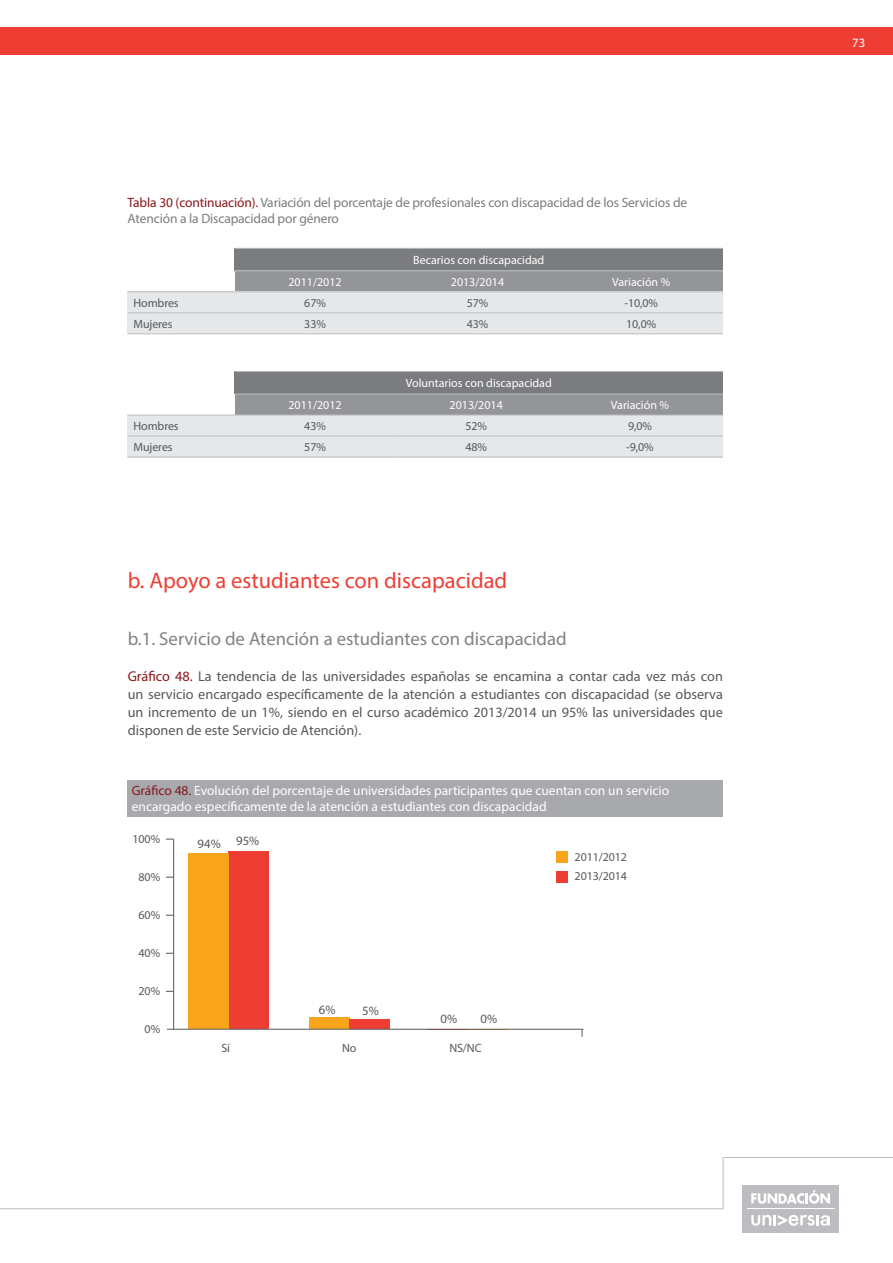
<style>
.page{position:relative;width:893px;height:1263px;background:#fff}
.page>*{position:absolute;margin:0;border:0;box-sizing:border-box;transform-origin:0 0}
.t1{font:22.5px "Myriad Pro";color:#ee3e34}
.t2{font:18.75px "Myriad Pro";color:#808285}
.t3{font:14.25px/18px "Myriad Pro";color:#57585a;text-align:justify}
.t4{font:13.5px/15.8px "Myriad Pro";color:#fff}
.t5{font:13.5px/15.8px "Myriad Pro";letter-spacing:-.01em;color:#7a7c7f}
.t6{font:12.75px "Myriad Pro";color:#57585a}
.t7{font:12.75px "Myriad Pro";color:#fff}
.t8{font:12px "Myriad Pro";letter-spacing:-.01em;color:#57585a}
.t9{font:12px "Myriad Pro";color:#fff}
.s1{color:#8a171a}
</style>
<div class="page">
<hr style="left:723px;top:1157px;width:170px;height:1px;background:#bcbdc0">
<hr style="left:723px;top:1157px;width:1px;height:52px;background:#bcbdc0">
<div style="left:743px;top:1185px;width:96px;height:47px;background:#bcbdc0"></div>
<svg style="left:751px;top:1215px;width:79px;height:11px"></svg>
<svg style="left:751px;top:1190px;width:79px;height:14px"></svg>
<hr style="left:747px;top:1209px;width:87px;height:1px;background:#fff">
<hr style="left:0;top:1208px;width:723px;height:1px;background:#bcbdc0">
<div style="left:235px;top:248px;width:488px;height:23px;background:#7a7c7f"></div>
<div style="left:235px;top:271px;width:160px;height:21px;background:#939598"></div>
<div style="left:395px;top:271px;width:165px;height:21px;background:#939598"></div>
<div style="left:560px;top:271px;width:163px;height:21px;background:#939598"></div>
<div style="left:128px;top:292px;width:107px;height:21px;background:#e6e7e9"></div>
<div style="left:235px;top:292px;width:160px;height:21px;background:#e6e7e9"></div>
<div style="left:395px;top:292px;width:165px;height:21px;background:#e6e7e9"></div>
<div style="left:560px;top:292px;width:163px;height:21px;background:#e6e7e9"></div>
<div style="left:128px;top:313px;width:107px;height:21px;background:#e6e7e9"></div>
<div style="left:235px;top:313px;width:160px;height:21px;background:#e6e7e9"></div>
<div style="left:395px;top:313px;width:165px;height:21px;background:#e6e7e9"></div>
<div style="left:560px;top:313px;width:163px;height:21px;background:#e6e7e9"></div>
<hr style="left:235px;top:248px;width:160px;height:1px;background:#bcbdc0">
<hr style="left:395px;top:248px;width:165px;height:1px;background:#bcbdc0">
<hr style="left:560px;top:248px;width:163px;height:1px;background:#bcbdc0">
<hr style="left:235px;top:271px;width:160px;height:1px;background:#bcbdc0">
<hr style="left:395px;top:271px;width:165px;height:1px;background:#bcbdc0">
<hr style="left:560px;top:271px;width:163px;height:1px;background:#bcbdc0">
<hr style="left:128px;top:292px;width:107px;height:1px;background:#bcbdc0">
<hr style="left:235px;top:292px;width:160px;height:1px;background:#bcbdc0">
<hr style="left:395px;top:292px;width:165px;height:1px;background:#bcbdc0">
<hr style="left:560px;top:292px;width:163px;height:1px;background:#bcbdc0">
<hr style="left:128px;top:313px;width:107px;height:1px;background:#bcbdc0">
<hr style="left:235px;top:313px;width:160px;height:1px;background:#bcbdc0">
<hr style="left:395px;top:313px;width:165px;height:1px;background:#bcbdc0">
<hr style="left:560px;top:313px;width:163px;height:1px;background:#bcbdc0">
<hr style="left:128px;top:334px;width:107px;height:1px;background:#bcbdc0">
<hr style="left:235px;top:334px;width:160px;height:1px;background:#bcbdc0">
<hr style="left:395px;top:334px;width:165px;height:1px;background:#bcbdc0">
<hr style="left:560px;top:334px;width:163px;height:1px;background:#bcbdc0">
<div style="left:235px;top:372px;width:488px;height:22px;background:#7a7c7f"></div>
<div style="left:235px;top:394px;width:160px;height:21px;background:#939598"></div>
<div style="left:395px;top:394px;width:162px;height:21px;background:#939598"></div>
<div style="left:557px;top:394px;width:166px;height:21px;background:#939598"></div>
<div style="left:128px;top:415px;width:107px;height:21px;background:#e6e7e9"></div>
<div style="left:235px;top:415px;width:160px;height:21px;background:#e6e7e9"></div>
<div style="left:395px;top:415px;width:162px;height:21px;background:#e6e7e9"></div>
<div style="left:557px;top:415px;width:166px;height:21px;background:#e6e7e9"></div>
<div style="left:128px;top:436px;width:107px;height:21px;background:#e6e7e9"></div>
<div style="left:235px;top:436px;width:160px;height:21px;background:#e6e7e9"></div>
<div style="left:395px;top:436px;width:162px;height:21px;background:#e6e7e9"></div>
<div style="left:557px;top:436px;width:166px;height:21px;background:#e6e7e9"></div>
<hr style="left:235px;top:371px;width:160px;height:1px;background:#bcbdc0">
<hr style="left:395px;top:371px;width:162px;height:1px;background:#bcbdc0">
<hr style="left:557px;top:371px;width:166px;height:1px;background:#bcbdc0">
<hr style="left:235px;top:394px;width:160px;height:1px;background:#bcbdc0">
<hr style="left:395px;top:394px;width:162px;height:1px;background:#bcbdc0">
<hr style="left:557px;top:394px;width:166px;height:1px;background:#bcbdc0">
<hr style="left:128px;top:415px;width:107px;height:1px;background:#bcbdc0">
<hr style="left:235px;top:415px;width:160px;height:1px;background:#bcbdc0">
<hr style="left:395px;top:415px;width:162px;height:1px;background:#bcbdc0">
<hr style="left:557px;top:415px;width:166px;height:1px;background:#bcbdc0">
<hr style="left:128px;top:436px;width:107px;height:1px;background:#bcbdc0">
<hr style="left:235px;top:436px;width:160px;height:1px;background:#bcbdc0">
<hr style="left:395px;top:436px;width:162px;height:1px;background:#bcbdc0">
<hr style="left:557px;top:436px;width:166px;height:1px;background:#bcbdc0">
<hr style="left:128px;top:457px;width:107px;height:1px;background:#bcbdc0">
<hr style="left:235px;top:457px;width:160px;height:1px;background:#bcbdc0">
<hr style="left:395px;top:457px;width:162px;height:1px;background:#bcbdc0">
<hr style="left:557px;top:457px;width:166px;height:1px;background:#bcbdc0">
<div style="left:229px;top:851px;width:40px;height:178px;background:#ee3e34"></div>
<div style="left:309px;top:1017px;width:41px;height:12px;background:#f9a51b"></div>
<div style="left:188px;top:853px;width:41px;height:176px;background:#f9a51b"></div>
<div style="left:349px;top:1019px;width:41px;height:10px;background:#ee3e34"></div>
<hr style="left:167px;top:1029px;width:416px;height:1px;background:#57585a">
<hr style="left:173px;top:839px;width:1px;height:191px;background:#57585a">
<div style="left:556px;top:871px;width:12px;height:12px;background:#ee3e34"></div>
<div style="left:556px;top:851px;width:12px;height:12px;background:#f9a51b"></div>
<div style="left:128px;top:779px;width:595px;height:37px;background:#a8a9ad"></div>
<div style="left:0;top:27px;width:893px;height:27px;background:#ee3e34"></div>
<p class="t5" style="left:128px;top:195px;width:561px"><span class="s1">Tabla 30 (continuación).</span> Variación del porcentaje de profesionales con discapacidad de los Servicios de<br>Atención a la Discapacidad por género</p>
<p class="t9" style="left:413px;top:253px;width:133px">Becarios con discapacidad</p>
<p class="t9" style="left:288px;top:274px;width:55px">2011/2012</p>
<p class="t9" style="left:451px;top:274px;width:55px">2013/2014</p>
<p class="t9" style="left:612px;top:274px;width:60px">Variación %</p>
<p class="t8" style="left:134px;top:295px;width:47px">Hombres</p>
<p class="t8" style="left:304px;top:295px;width:23px">67%</p>
<p class="t8" style="left:467px;top:295px;width:23px">57%</p>
<p class="t8" style="left:624px;top:295px;width:35px">-10,0%</p>
<p class="t8" style="left:134px;top:316px;width:41px">Mujeres</p>
<p class="t8" style="left:304px;top:316px;width:23px">33%</p>
<p class="t8" style="left:467px;top:316px;width:23px">43%</p>
<p class="t8" style="left:626px;top:316px;width:31px">10,0%</p>
<p class="t9" style="left:406px;top:376px;width:148px">Voluntarios con discapacidad</p>
<p class="t9" style="left:288px;top:398px;width:55px">2011/2012</p>
<p class="t9" style="left:450px;top:398px;width:55px">2013/2014</p>
<p class="t9" style="left:611px;top:398px;width:60px">Variación %</p>
<p class="t8" style="left:134px;top:419px;width:47px">Hombres</p>
<p class="t8" style="left:304px;top:419px;width:23px">43%</p>
<p class="t8" style="left:465px;top:419px;width:23px">52%</p>
<p class="t8" style="left:628px;top:419px;width:25px">9,0%</p>
<p class="t8" style="left:134px;top:440px;width:41px">Mujeres</p>
<p class="t8" style="left:304px;top:440px;width:23px">57%</p>
<p class="t8" style="left:465px;top:440px;width:23px">48%</p>
<p class="t8" style="left:626px;top:440px;width:29px">-9,0%</p>
<h1 class="t1" style="left:128px;top:567px;width:381px">b. Apoyo a estudiantes con discapacidad</h1>
<h2 class="t2" style="left:128px;top:627px;width:441px">b.1. Servicio de Atención a estudiantes con discapacidad</h2>
<p class="t3" style="left:128px;top:667px;width:597px"><span class="s1">Gráfico 48.</span> La tendencia de las universidades españolas se encamina a contar cada vez más con un servicio encargado específicamente de la atención a estudiantes con discapacidad (se observa un incremento de un 1%, siendo en el curso académico 2013/2014 un 95% las universidades que disponen de este Servicio de Atención).</p>
<p class="t4" style="left:132px;top:783px;width:539px"><span class="s1">Gráfico 48.</span> Evolución del porcentaje de universidades participantes que cuentan con un servicio encargado específicamente de la atención a estudiantes con discapacidad</p>
<p class="t8" style="left:133px;top:831px;width:29px">100%</p>
<p class="t8" style="left:139px;top:869px;width:23px">80%</p>
<p class="t8" style="left:139px;top:907px;width:23px">60%</p>
<p class="t8" style="left:139px;top:945px;width:23px">40%</p>
<p class="t8" style="left:139px;top:984px;width:23px">20%</p>
<p class="t8" style="left:145px;top:1022px;width:17px">0%</p>
<p class="t6" style="left:198px;top:836px;width:25px">94%</p>
<p class="t6" style="left:236px;top:833px;width:25px">95%</p>
<p class="t6" style="left:319px;top:1002px;width:18px">6%</p>
<p class="t6" style="left:362px;top:1003px;width:18px">5%</p>
<p class="t6" style="left:440px;top:1011px;width:18px">0%</p>
<p class="t6" style="left:480px;top:1011px;width:18px">0%</p>
<p class="t8" style="left:221px;top:1040px;width:10px">Sí</p>
<p class="t8" style="left:342px;top:1040px;width:16px">No</p>
<p class="t8" style="left:449px;top:1040px;width:34px">NS/NC</p>
<p class="t8" style="left:575px;top:849px;width:54px">2011/2012</p>
<p class="t8" style="left:575px;top:869px;width:54px">2013/2014</p>
<p class="t7" style="left:852px;top:35px;width:15px">73</p>
</div>
